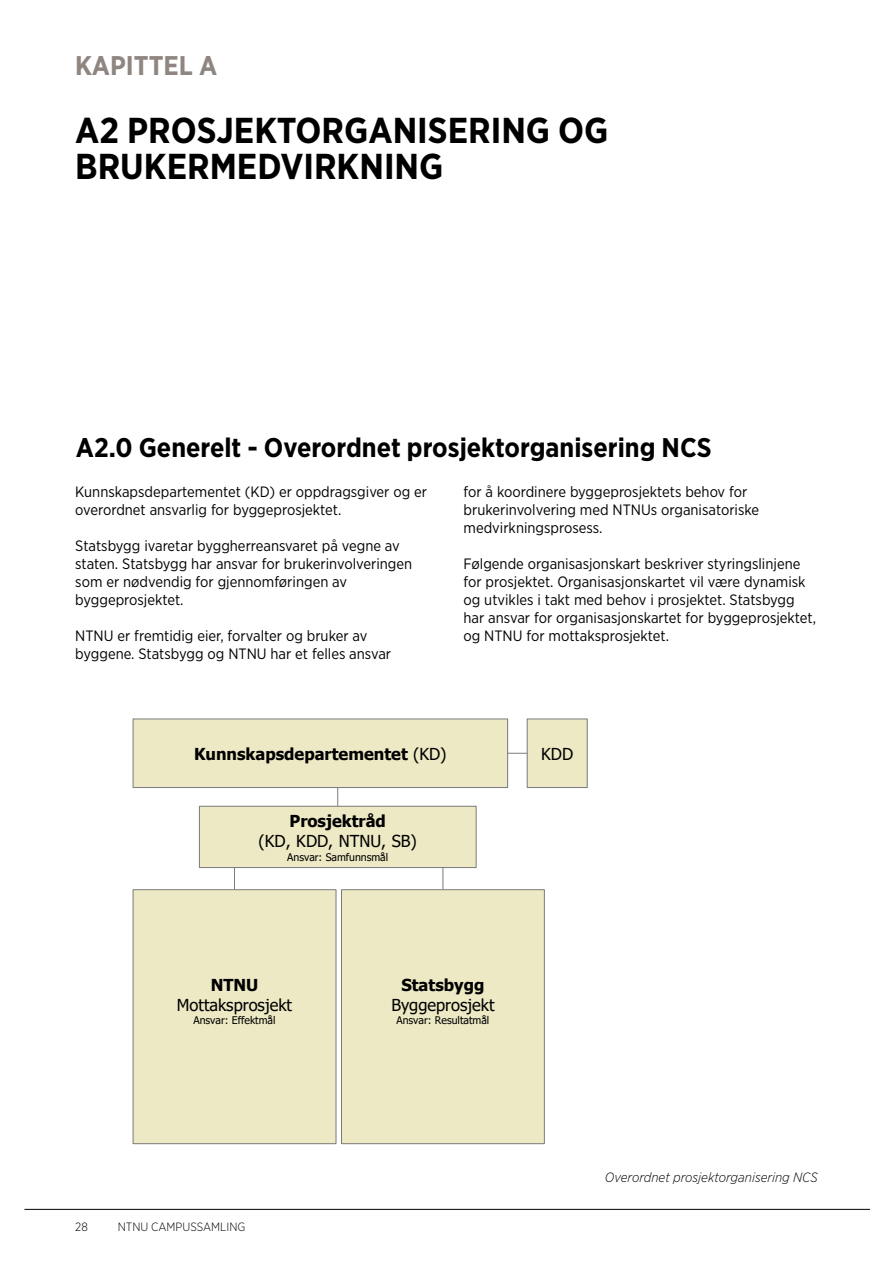
<style>
.page{position:relative;width:893px;height:1263px;background:#fff}
.page>*{position:absolute;margin:0;border:0;box-sizing:border-box;transform-origin:0 0}
.t1{font:700 36px/36px "Gotham Narrow";color:#000}
.t2{font:700 27px "Gotham Narrow";color:#000}
.t3{font:700 27px "Gotham Narrow";color:#8f8581}
.t4{font:700 16.5px "Tahoma";color:#000}
.t5{font:16.5px "Tahoma";color:#000}
.t6{font:15px/18px "Gotham Narrow";color:#000}
.t7{font:italic 300 13.5px "Gotham Narrow";color:#000}
.t8{font:300 12px "Gotham Narrow";color:#000}
.t9{font:10.5px "Tahoma";color:#000}
.s1{font-weight:400}
</style>
<div class="page">
<hr style="left:24px;top:1209px;width:846px;height:1px;background:#000">
<svg style="left:132px;top:718px;width:456px;height:427px"></svg>
<h2 class="t3" style="left:75px;top:48px;width:89px">A2 Prosjekto</h2>
<h2 class="t3" style="left:75px;top:48px;width:144px">KAPITTEL A</h2>
<h1 class="t1" style="left:75px;top:113px;width:531px">A2 PROSJEKTORGANISERING OG<br>BRU</h1>
<h1 class="t1" style="left:144px;top:149px;width:274px">KERMEDVIRKNING</h1>
<h2 class="t2" style="left:76px;top:430px;width:637px">A2.0 Generelt - Overordnet prosjektorganisering NCS</h2>
<p class="t6" style="left:75px;top:483px;width:353px">Kunnskapsdepartementet (KD) er oppdragsgiver og er overordnet ansvarlig for byggeprosjektet.</p>
<p class="t6" style="left:75px;top:537px;width:338px">Statsbygg ivaretar byggherreansvaret på vegne av staten. Statsbygg har ansvar for brukerinvolveringen som er nødvendig for gjennomføringen av byggeprosjektet.</p>
<p class="t6" style="left:75px;top:627px;width:317px">NTNU er fremtidig eier, forvalter og bruker av byggene. Statsbygg og NTNU har et felles ansvar</p>
<p class="t6" style="left:463px;top:483px;width:297px">for å koordinere byggeprosjektets behov for brukerinvolvering med NTNUs organisatoriske medvirkningsprosess.</p>
<p class="t6" style="left:463px;top:555px;width:354px">Følgende organisasjonskart beskriver styringslinjene for prosjektet. Organisasjonskartet vil være dynamisk og utvikles i takt med behov i prosjektet. Statsbygg har ansvar for organisasjonskartet for byggeprosjektet, og NTNU for mottaksprosjektet.</p>
<p class="t4" style="left:194px;top:742px;width:254px">Kunnskapsdepartementet <span class="s1">(KD)</span></p>
<p class="t5" style="left:541px;top:743px;width:34px">KDD</p>
<p class="t4" style="left:290px;top:810px;width:98px">Prosjektråd</p>
<p class="t5" style="left:259px;top:830px;width:160px">(KD, KDD, NTNU, SB)</p>
<p class="t9" style="left:287px;top:850px;width:102px">Ansvar: Samfunnsmål</p>
<p class="t4" style="left:211px;top:973px;width:49px">NTNU</p>
<p class="t5" style="left:177px;top:993px;width:117px">Mottaksprosjekt</p>
<p class="t9" style="left:193px;top:1013px;width:84px">Ansvar: Effektmål</p>
<p class="t8" style="left:75px;top:1220px;width:14px">28</p>
<p class="t8" style="left:118px;top:1219px;width:129px">NTNU CAMPUSSAMLING</p>
<p class="t4" style="left:401px;top:973px;width:85px">Statsbygg</p>
<p class="t5" style="left:391px;top:993px;width:105px">Byggeprosjekt</p>
<p class="t9" style="left:396px;top:1013px;width:94px">Ansvar: Resultatmål</p>
<p class="t7" style="left:605px;top:1169px;width:214px">Overordnet prosjektorganisering NCS</p>
</div>
